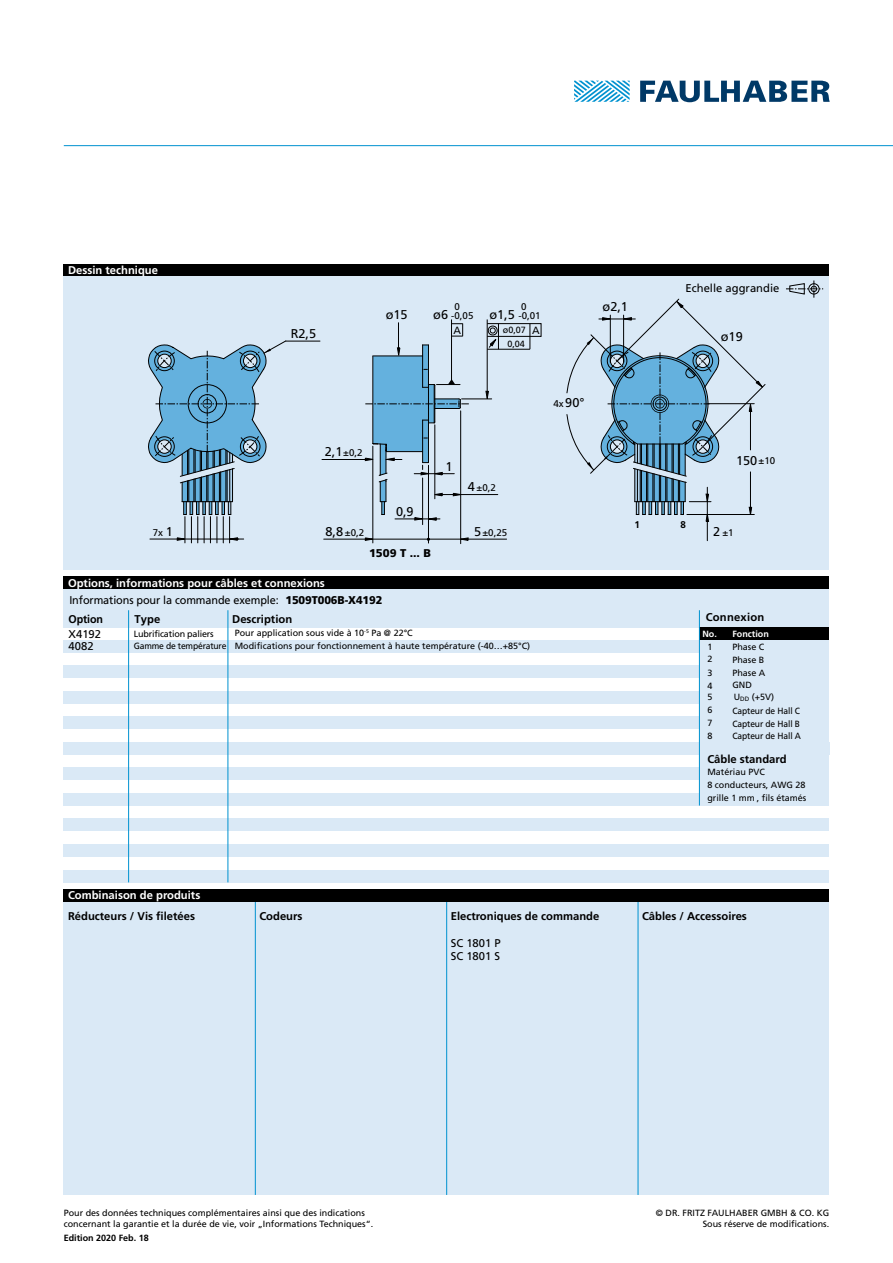
<style>
.page{position:relative;width:893px;height:1263px;background:#fff}
.page>*{position:absolute;margin:0;border:0;box-sizing:border-box;transform-origin:0 0}
.t1{font:12.75px "Frutiger LT";color:#000}
.t2{font:700 11.25px "Frutiger LT";color:#000}
.t3{font:700 11.25px "Frutiger LT";color:#fff}
.t4{font:11.25px/12.8px "Frutiger LT";color:#000}
.t5{font:900 11.25px "Frutiger LT";letter-spacing:-.01em;color:#000}
.t6{font:700 11.25px "Frutiger LT";letter-spacing:.02em;color:#000}
.t7{font:700 11.25px "Frutiger LT";color:#000;scale:.95 1}
.t8{font:10.5px "Frutiger LT";color:#000}
.t9{font:9.75px/9px "Frutiger LT";color:#000}
.t10{font:700 9.75px "Frutiger LT";color:#000}
.t11{font:9px/12.8px "Frutiger LT";color:#000}
.t12{font:9px "Frutiger LT";color:#000;scale:.95 1}
.t13{font:9px/12.6px "Frutiger LT";color:#000;text-align:justify;scale:.94 1}
.t14{font:9px "Frutiger LT";letter-spacing:-.02em;color:#000}
.t15{font:700 9px "Frutiger LT";color:#000}
.t16{font:700 9px "Frutiger LT";color:#fff}
.s1{font-size:12.75px}
.s2{font-size:10.5px}
.s3{font-size:9.75px}
</style>
<div class="page">
<div style="left:64px;top:901px;width:765px;height:294px;background:#dae9f6"></div>
<hr style="left:255px;top:901px;width:1px;height:294px;background:#0092d0">
<hr style="left:638px;top:901px;width:1px;height:294px;background:#0092d0">
<hr style="left:446px;top:901px;width:1px;height:294px;background:#0092d0">
<svg style="left:574px;top:81px;width:56px;height:21px"></svg>
<svg style="left:640px;top:81px;width:190px;height:21px"></svg>
<div style="left:64px;top:264px;width:765px;height:12px;background:#000"></div>
<div style="left:64px;top:889px;width:765px;height:12px;background:#000"></div>
<div style="left:64px;top:276px;width:765px;height:294px;background:#dae9f6"></div>
<div style="left:64px;top:576px;width:765px;height:13px;background:#000"></div>
<hr style="left:64px;top:145px;width:829px;height:1px;background:#0092d0">
<svg style="left:786px;top:280px;width:37px;height:18px"></svg>
<hr style="left:462px;top:399px;width:30px;height:1px;background:#000">
<hr style="left:324px;top:539px;width:183px;height:1px;background:#000">
<hr style="left:422px;top:478px;width:1px;height:47px;background:#000">
<hr style="left:428px;top:465px;width:1px;height:78px;background:#000">
<hr style="left:373px;top:446px;width:1px;height:97px;background:#000">
<hr style="left:286px;top:341px;width:34px;height:1px;background:#000">
<hr style="left:460px;top:411px;width:1px;height:133px;background:#000">
<hr style="left:440px;top:494px;width:58px;height:1px;background:#000">
<hr style="left:322px;top:459px;width:51px;height:1px;background:#000">
<hr style="left:707px;top:487px;width:1px;height:54px;background:#000">
<svg style="left:485px;top:391px;width:4px;height:9px"></svg>
<hr style="left:487px;top:319px;width:1px;height:74px;background:#000">
<div style="left:487px;top:323px;width:54px;height:14px;border:1px solid #000"></div>
<svg style="left:530px;top:324px;width:1px;height:25px"></svg>
<div style="left:488px;top:326px;width:9px;height:9px;border:1px solid #000;border-radius:50%"></div>
<hr style="left:487px;top:349px;width:43px;height:1px;background:#000">
<svg style="left:489px;top:324px;width:10px;height:25px"></svg>
<svg style="left:365px;top:537px;width:10px;height:4px"></svg>
<hr style="left:451px;top:319px;width:1px;height:63px;background:#000">
<svg style="left:458px;top:537px;width:11px;height:4px"></svg>
<svg style="left:365px;top:323px;width:105px;height:198px"></svg>
<svg style="left:148px;top:340px;width:138px;height:203px"></svg>
<svg style="left:566px;top:299px;width:200px;height:223px"></svg>
<div style="left:64px;top:716px;width:765px;height:13px;background:#dae9f6"></div>
<div style="left:64px;top:589px;width:765px;height:38px;background:#dae9f6"></div>
<div style="left:64px;top:640px;width:765px;height:13px;background:#dae9f6"></div>
<div style="left:64px;top:767px;width:765px;height:13px;background:#dae9f6"></div>
<div style="left:64px;top:793px;width:765px;height:13px;background:#dae9f6"></div>
<div style="left:64px;top:665px;width:765px;height:13px;background:#dae9f6"></div>
<div style="left:64px;top:819px;width:765px;height:12px;background:#dae9f6"></div>
<div style="left:64px;top:691px;width:765px;height:13px;background:#dae9f6"></div>
<div style="left:64px;top:844px;width:765px;height:13px;background:#dae9f6"></div>
<div style="left:64px;top:870px;width:765px;height:12px;background:#dae9f6"></div>
<div style="left:64px;top:742px;width:765px;height:13px;background:#dae9f6"></div>
<hr style="left:228px;top:610px;width:1px;height:272px;background:#0092d0">
<hr style="left:128px;top:610px;width:1px;height:272px;background:#0092d0">
<div style="left:699px;top:626px;width:130px;height:179px;background:#dae9f6"></div>
<div style="left:699px;top:627px;width:130px;height:13px;background:#000"></div>
<hr style="left:699px;top:610px;width:1px;height:195px;background:#0092d0">
<p class="t3" style="left:68px;top:264px;width:91px">Dessin technique</p>
<h1 class="t1" style="left:291px;top:326px;width:27px">R2,5</h1>
<p class="t9" style="left:325px;top:448px;width:39px"><span class="s1">2,1</span>±0,2</p>
<h1 class="t1" style="left:386px;top:307px;width:23px">ø15</h1>
<p class="t9" style="left:454px;top:302px;width:7px">0</p>
<p class="t9" style="left:433px;top:311px;width:42px"><span class="s1">ø6</span> -0,05</p>
<p class="t8" style="left:453px;top:324px;width:9px">A</p>
<h1 class="t1" style="left:489px;top:307px;width:27px">ø1,5</h1>
<p class="t9" style="left:518px;top:302px;width:24px">0 -0,01</p>
<p class="t11" style="left:507px;top:323px;width:34px;line-height:13.4px;text-indent:-4px">ø0,07 <span class="s2">A<br></span>0,04</p>
<h1 class="t1" style="left:603px;top:299px;width:27px">ø2,1</h1>
<h1 class="t1" style="left:553px;top:395px;width:33px"><span class="s3">4x</span>90°</h1>
<h1 class="t1" style="left:396px;top:504px;width:19px">0,9</h1>
<h1 class="t1" style="left:446px;top:459px;width:9px">1</h1>
<p class="t9" style="left:468px;top:483px;width:30px"><span class="s1">4</span> ±0,2</p>
<p class="t4" style="left:686px;top:282px;width:95px">Echelle aggrandie</p>
<h1 class="t1" style="left:721px;top:329px;width:23px">ø19</h1>
<h1 class="t1" style="left:736px;top:453px;width:41px">150<span class="s3">±10</span></h1>
<p class="t10" style="left:634px;top:519px;width:7px">1</p>
<p class="t10" style="left:680px;top:519px;width:7px">8</p>
<p class="t9" style="left:325px;top:528px;width:40px"><span class="s1">8,8</span> ±0,2</p>
<p class="t9" style="left:474px;top:528px;width:35px"><span class="s1">5</span>±0,25</p>
<h1 class="t1" style="left:166px;top:524px;width:9px">1</h1>
<p class="t9" style="left:713px;top:528px;width:22px"><span class="s1">2</span> ±1</p>
<p class="t9" style="left:153px;top:528px;width:12px">7x</p>
<p class="t3" style="left:68px;top:576px;width:258px">Options, informations pour câbles et connexions</p>
<p class="t5" style="left:369px;top:546px;width:63px">1509 T ... B</p>
<p class="t4" style="left:69px;top:594px;width:211px">Informations pour la commande exemple:</p>
<p class="t7" style="left:69px;top:612px;width:38px">Option</p>
<p class="t2" style="left:135px;top:612px;width:27px">Type</p>
<p class="t2" style="left:232px;top:612px;width:61px">Description</p>
<p class="t5" style="left:285px;top:594px;width:98px">1509T006B-X4192</p>
<p class="t4" style="left:69px;top:627px;width:34px">X4192<br>4082</p>
<p class="t14" style="left:134px;top:628px;width:81px">Lubrification paliers</p>
<p class="t11" style="left:235px;top:626px;width:180px">Pour application sous vide à 10<sup>-5</sup> Pa @ 22°C</p>
<p class="t12" style="left:134px;top:641px;width:419px">Gamme de température Modifications pour fonctionnement à haute température (-40…+85°C)</p>
<p class="t6" style="left:706px;top:611px;width:60px">Connexion</p>
<p class="t16" style="left:702px;top:629px;width:16px">No.</p>
<p class="t11" style="left:707px;top:640px;width:7px;text-align:justify">1<br>2<br>3<br>4</p>
<p class="t11" style="left:707px;top:691px;width:7px;text-align:justify">5<br>6<br>7<br>8</p>
<p class="t16" style="left:732px;top:629px;width:38px">Fonction</p>
<p class="t11" style="left:732px;top:641px;width:35px;text-align:justify">Phase C Phase B Phase A GND</p>
<p class="t13" style="left:732px;top:704px;width:75px">Capteur de Hall C Capteur de Hall B Capteur de Hall A</p>
<p class="t11" style="left:734px;top:691px;width:42px">U<sub>DD</sub> (+5V)</p>
<p class="t2" style="left:707px;top:753px;width:81px">Câble standard</p>
<p class="t11" style="left:707px;top:766px;width:101px">Matériau PVC<br>8 conducteurs, AWG 28 grille 1 mm , fils étamés</p>
<p class="t3" style="left:68px;top:889px;width:134px">Combinaison de produits</p>
<p class="t2" style="left:68px;top:909px;width:129px">Réducteurs / Vis filetées</p>
<p class="t2" style="left:259px;top:909px;width:45px">Codeurs</p>
<p class="t2" style="left:451px;top:909px;width:150px">Electroniques de commande</p>
<p class="t2" style="left:642px;top:909px;width:106px">Câbles / Accessoires</p>
<p class="t4" style="left:451px;top:936px;width:52px">SC 1801 P<br>SC 1801 S</p>
<p class="t11" style="left:64px;top:1208px;width:311px;line-height:10.8px">Pour des données techniques complémentaires ainsi que des indications concernant la garantie et la durée de vie, voir „Informations Techniques“.</p>
<p class="t11" style="left:656px;top:1208px;width:175px;line-height:10.8px;text-align:right">© DR. FRITZ FAULHABER GMBH &amp; CO. KG<br>Sous réserve de modifications.</p>
<p class="t15" style="left:64px;top:1233px;width:87px">Edition 2020 Feb. 18</p>
</div>
